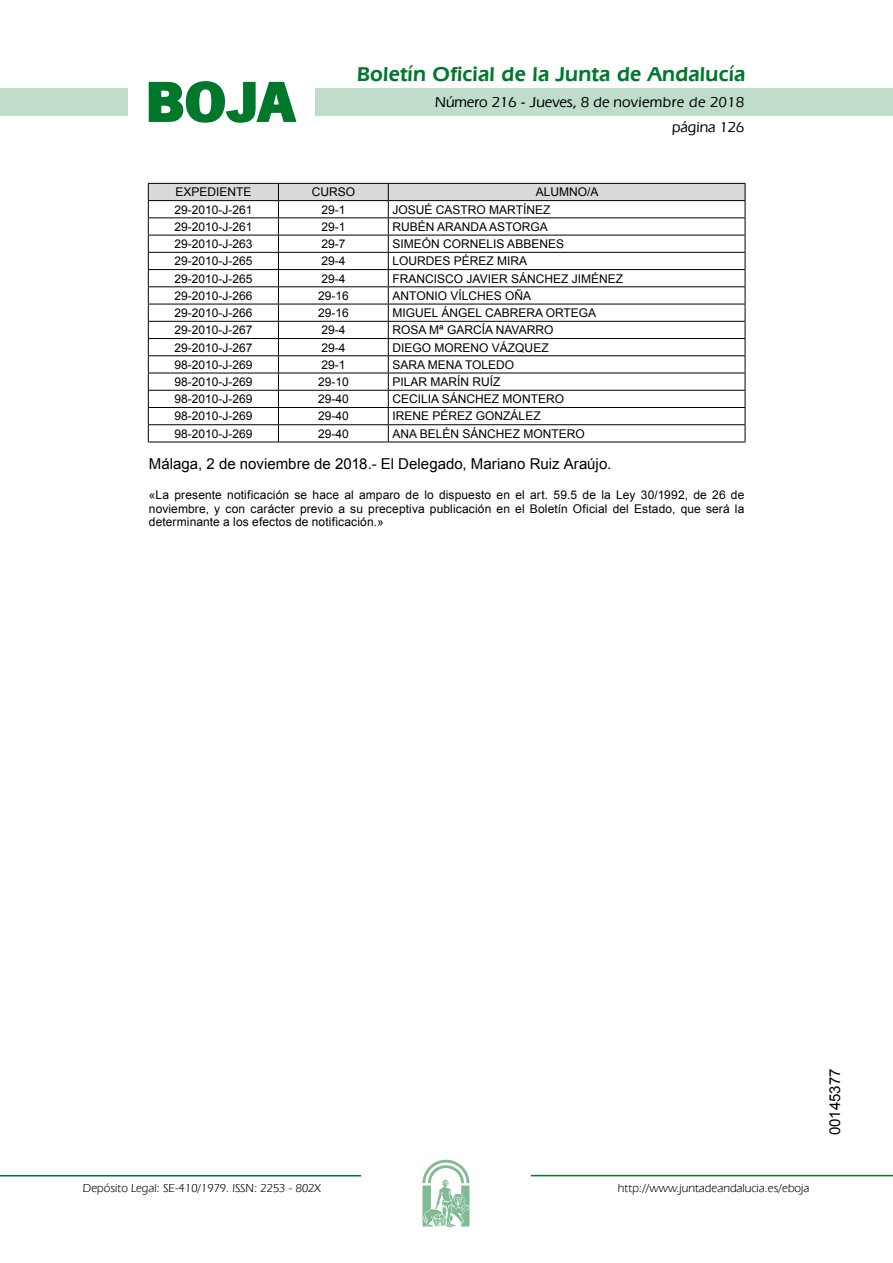
<style>
.page{position:relative;width:893px;height:1263px;background:#fff}
.page>*{position:absolute;margin:0;border:0;box-sizing:border-box;transform-origin:0 0}
.t1{font:700 57.75px "News Got T";color:#00782c;scale:1.14 1}
.t2{font:600 21px "Eras IT Cby BT";letter-spacing:.01em;color:#00782c}
.t3{font:15px "Arial";color:#000}
.t4{font:500 15px/24.5px "Eras IT Cby BT";color:#000;text-align:right}
.t5{font:12px/13.5px "Arial";color:#000;text-align:justify}
.t6{font:12px "Eras IT Cby BT";color:#000}
</style>
<div class="page">
<div style="left:315px;top:88px;width:577px;height:28px;background:#bfddca"></div>
<div style="left:0;top:88px;width:128px;height:28px;background:#bfddca"></div>
<hr style="left:0;top:1175px;width:361px;height:2px;background:#00782c">
<svg style="left:422px;top:1159px;width:47px;height:68px"></svg>
<hr style="left:531px;top:1175px;width:361px;height:1px;background:#00782c">
<svg style="left:148px;top:81px;width:149px;height:42px"></svg>
<svg style="left:148px;top:183px;width:597px;height:259px"></svg>
<hr style="left:148px;top:442px;width:130px;height:1px;background:#000">
<hr style="left:278px;top:442px;width:110px;height:1px;background:#000">
<hr style="left:388px;top:442px;width:357px;height:1px;background:#000">
<h1 class="t1" style="left:145px;top:68px;width:133px">BOJA</h1>
<h2 class="t2" style="left:357px;top:62px;width:390px">Boletín Oficial de la Junta de Andalucía</h2>
<p class="t4" style="left:435px;top:90px;width:311px">Número 216 - Jueves, 8 de noviembre de 2018 página 126</p>
<p class="t5" style="left:175px;top:186px;width:78px">EXPEDIENTE</p>
<p class="t5" style="left:312px;top:186px;width:45px">CURSO</p>
<p class="t5" style="left:535px;top:186px;width:64px">ALUMNO/A</p>
<p class="t5" style="left:174px;top:203px;width:80px">29-2010-J-261</p>
<p class="t5" style="left:321px;top:203px;width:26px">29-1</p>
<p class="t5" style="left:392px;top:203px;width:159px">JOSUÉ CASTRO MARTÍNEZ</p>
<p class="t5" style="left:174px;top:220px;width:80px">29-2010-J-261</p>
<p class="t5" style="left:321px;top:220px;width:26px">29-1</p>
<p class="t5" style="left:392px;top:220px;width:157px">RUBÉN ARANDA ASTORGA</p>
<p class="t5" style="left:174px;top:237px;width:80px">29-2010-J-263</p>
<p class="t5" style="left:321px;top:237px;width:26px">29-7</p>
<p class="t5" style="left:392px;top:237px;width:173px">SIMEÓN CORNELIS ABBENES</p>
<p class="t5" style="left:174px;top:254px;width:80px">29-2010-J-265</p>
<p class="t5" style="left:321px;top:254px;width:26px">29-4</p>
<p class="t5" style="left:392px;top:254px;width:136px">LOURDES PÉREZ MIRA</p>
<p class="t5" style="left:174px;top:272px;width:80px">29-2010-J-265</p>
<p class="t5" style="left:321px;top:272px;width:26px">29-4</p>
<p class="t5" style="left:392px;top:272px;width:232px">FRANCISCO JAVIER SÁNCHEZ JIMÉNEZ</p>
<p class="t5" style="left:174px;top:289px;width:80px">29-2010-J-266</p>
<p class="t5" style="left:318px;top:289px;width:32px">29-16</p>
<p class="t5" style="left:392px;top:289px;width:140px">ANTONIO VÍLCHES OÑA</p>
<p class="t5" style="left:174px;top:306px;width:80px">29-2010-J-266</p>
<p class="t5" style="left:318px;top:306px;width:32px">29-16</p>
<p class="t5" style="left:392px;top:306px;width:205px">MIGUEL ÁNGEL CABRERA ORTEGA</p>
<p class="t5" style="left:174px;top:323px;width:80px">29-2010-J-267</p>
<p class="t5" style="left:321px;top:323px;width:26px">29-4</p>
<p class="t5" style="left:392px;top:323px;width:162px">ROSA Mª GARCÍA NAVARRO</p>
<p class="t5" style="left:174px;top:341px;width:80px">29-2010-J-267</p>
<p class="t5" style="left:321px;top:341px;width:26px">29-4</p>
<p class="t5" style="left:392px;top:341px;width:158px">DIEGO MORENO VÁZQUEZ</p>
<p class="t5" style="left:174px;top:358px;width:80px">98-2010-J-269</p>
<p class="t5" style="left:321px;top:358px;width:26px">29-1</p>
<p class="t5" style="left:392px;top:358px;width:123px">SARA MENA TOLEDO</p>
<p class="t5" style="left:174px;top:375px;width:80px">98-2010-J-269</p>
<p class="t5" style="left:318px;top:375px;width:32px">29-10</p>
<p class="t5" style="left:392px;top:375px;width:110px">PILAR MARÍN RUÍZ</p>
<p class="t5" style="left:174px;top:392px;width:80px">98-2010-J-269</p>
<p class="t5" style="left:318px;top:392px;width:32px">29-40</p>
<p class="t5" style="left:392px;top:392px;width:173px">CECILIA SÁNCHEZ MONTERO</p>
<p class="t5" style="left:174px;top:410px;width:80px">98-2010-J-269</p>
<p class="t5" style="left:318px;top:410px;width:32px">29-40</p>
<p class="t5" style="left:392px;top:410px;width:150px">IRENE PÉREZ GONZÁLEZ</p>
<p class="t5" style="left:174px;top:427px;width:80px">98-2010-J-269</p>
<p class="t5" style="left:318px;top:427px;width:32px">29-40</p>
<p class="t5" style="left:392px;top:427px;width:194px">ANA BELÉN SÁNCHEZ MONTERO</p>
<p class="t3" style="left:149px;top:454px;width:464px">Málaga, 2 de noviembre de 2018.- El Delegado, Mariano Ruiz Araújo.</p>
<p class="t5" style="left:149px;top:488px;width:597px">«La presente notificación se hace al amparo de lo dispuesto en el art. 59.5 de la Ley 30/1992, de 26 de noviembre, y con carácter previo a su preceptiva publicación en el Boletín Oficial del Estado, que será la determinante a los efectos de notificación.»</p>
<p class="t6" style="left:83px;top:1181px;width:239px">Depósito Legal: SE-410/1979. ISSN: 2253 - 802X</p>
<p class="t6" style="left:618px;top:1181px;width:193px">http://www.juntadeandalucia.es/eboja</p>
<p class="t3" style="left:825px;top:1135px;width:68px;rotate:-90deg">00145377</p>
</div>
